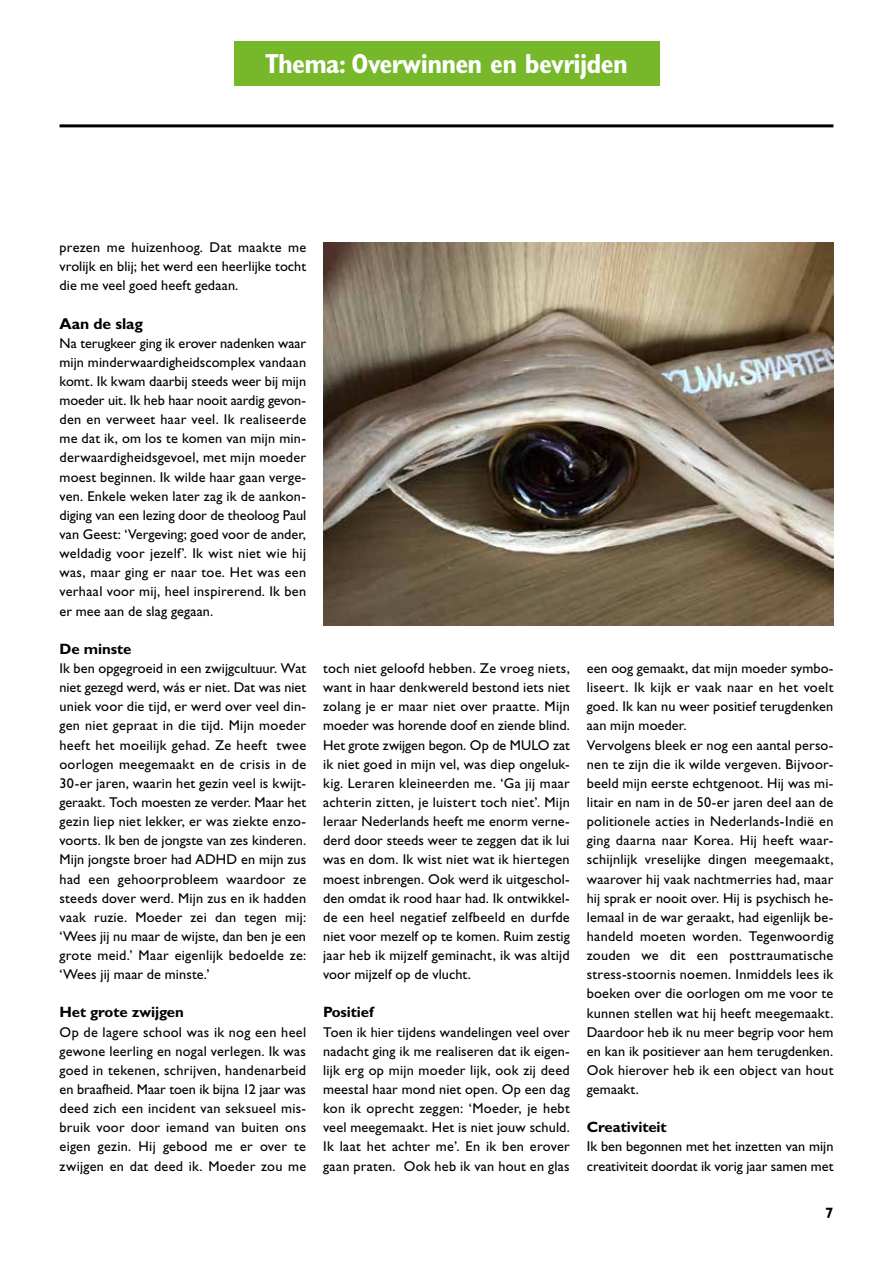
<style>
.page{position:relative;width:893px;height:1263px;background:#fff}
.page>*{position:absolute;margin:0;border:0;box-sizing:border-box;transform-origin:0 0}
.t1{font:700 condensed 27.6px "Gill Sans Std";letter-spacing:-.025em;color:#fff}
.t2{font:700 15.75px "Gill Sans Std";letter-spacing:-.005em;color:#000}
.t3{font:700 15px "Gill Sans Std";letter-spacing:-.005em;color:#000}
.t4{font:14.25px/19.2px "Gill Sans Std";letter-spacing:.015em;color:#000;text-align:justify}
</style>
<div class="page">
<hr style="left:60px;top:124px;width:773px;height:3px;background:#000">
<img style="left:323px;top:242px;width:510px;height:383px">
<div style="left:234px;top:42px;width:425px;height:44px;background:#76b82a"></div>
<h1 class="t1" style="left:265px;top:47px;width:364px">Thema: Overwinnen en bevrijden</h1>
<p class="t4" style="left:60px;top:238px;width:248px">prezen me huizenhoog. Dat maakte me vrolijk en blij; het werd een heerlijke tocht die me veel goed heeft gedaan.</p>
<p class="t2" style="left:60px;top:314px;width:85px">Aan de slag</p>
<p class="t4" style="left:60px;top:333px;width:248px">Na terugkeer ging ik erover nadenken waar mijn minderwaardigheidscomplex vandaan komt. Ik kwam daarbij steeds weer bij mijn moeder uit. Ik heb haar nooit aardig gevon&shy;den en verweet haar veel. Ik realiseerde me dat ik, om los te komen van mijn min&shy;derwaardigheidsgevoel, met mijn moeder moest beginnen. Ik wilde haar gaan verge&shy;ven. Enkele weken later zag ik de aankon&shy;diging van een lezing door de theoloog Paul van Geest: ‘Vergeving; goed voor de ander, weldadig voor jezelf’. Ik wist niet wie hij was, maar ging er naar toe. Het was een verhaal voor mij, heel inspirerend. Ik ben er mee aan de slag gegaan.</p>
<p class="t3" style="left:60px;top:640px;width:73px">De minste</p>
<p class="t4" style="left:60px;top:659px;width:248px">Ik ben opgegroeid in een zwijgcultuur. Wat niet gezegd werd, wás er niet. Dat was niet uniek voor die tijd, er werd over veel din&shy;gen niet gepraat in die tijd. Mijn moeder heeft het moeilijk gehad. Ze heeft twee oorlogen meegemaakt en de crisis in de 30-er jaren, waarin het gezin veel is kwijt&shy;geraakt. Toch moesten ze verder. Maar het gezin liep niet lekker, er was ziekte enzo&shy;voorts. Ik ben de jongste van zes kinderen.<br>Mijn jongste broer had ADHD en mijn zus had een gehoorprobleem waardoor ze steeds dover werd. Mijn zus en ik hadden vaak ruzie. Moeder zei dan tegen mij: ‘Wees jij nu maar de wijste, dan ben je een grote meid.’ Maar eigenlijk bedoelde ze: ‘Wees jij maar de minste.’</p>
<p class="t3" style="left:60px;top:1003px;width:126px">Het grote zwijgen</p>
<p class="t4" style="left:60px;top:1022px;width:248px">Op de lagere school was ik nog een heel gewone leerling en nogal verlegen. Ik was goed in tekenen, schrijven, handenarbeid en braafheid. Maar toen ik bijna 12 jaar was deed zich een incident van seksueel mis&shy;bruik voor door iemand van buiten ons eigen gezin. Hij gebood me er over te zwijgen en dat deed ik. Moeder zou me</p>
<p class="t4" style="left:323px;top:659px;width:248px">toch niet geloofd hebben. Ze vroeg niets, want in haar denkwereld bestond iets niet zolang je er maar niet over praatte. Mijn moeder was horende doof en ziende blind.<br>Het grote zwijgen begon. Op de MULO zat ik niet goed in mijn vel, was diep ongeluk&shy;kig. Leraren kleineerden me. ‘Ga jij maar achterin zitten, je luistert toch niet’. Mijn leraar Nederlands heeft me enorm verne&shy;derd door steeds weer te zeggen dat ik lui was en dom. Ik wist niet wat ik hiertegen moest inbrengen. Ook werd ik uitgeschol&shy;den omdat ik rood haar had. Ik ontwikkel&shy;de een heel negatief zelfbeeld en durfde niet voor mezelf op te komen. Ruim zestig jaar heb ik mijzelf geminacht, ik was altijd voor mijzelf op de vlucht.</p>
<p class="t3" style="left:323px;top:1003px;width:52px">Positief</p>
<p class="t4" style="left:323px;top:1022px;width:248px">Toen ik hier tijdens wandelingen veel over nadacht ging ik me realiseren dat ik eigen&shy;lijk erg op mijn moeder lijk, ook zij deed meestal haar mond niet open. Op een dag kon ik oprecht zeggen: ‘Moeder, je hebt veel meegemaakt. Het is niet jouw schuld.<br>Ik laat het achter me’. En ik ben erover gaan praten. Ook heb ik van hout en glas</p>
<p class="t4" style="left:587px;top:659px;width:248px;text-align:left">een oog gemaakt, dat mijn moeder symbo&shy;liseert. Ik kijk er vaak naar en het voelt goed. Ik kan nu weer positief terugdenken aan mijn moeder.<br>Vervolgens bleek er nog een aantal perso&shy;nen te zijn die ik wilde vergeven. Bijvoor&shy;beeld mijn eerste echtgenoot. Hij was mi&shy;litair en nam in de 50-er jaren deel aan de politionele acties in Nederlands-Indië en ging daarna naar Korea. Hij heeft waar&shy;schijnlijk vreselijke dingen meegemaakt, waarover hij vaak nachtmerries had, maar hij sprak er nooit over. Hij is psychisch he&shy;lemaal in de war geraakt, had eigenlijk be&shy;handeld moeten worden. Tegenwoordig zouden we dit een posttraumatische stress-stoornis noemen. Inmiddels lees ik boeken over die oorlogen om me voor te kunnen stellen wat hij heeft meegemaakt.<br>Daardoor heb ik nu meer begrip voor hem en kan ik positiever aan hem terugdenken.<br>Ook hierover heb ik een object van hout gemaakt.</p>
<p class="t3" style="left:587px;top:1118px;width:81px">Creativiteit</p>
<p class="t4" style="left:587px;top:1137px;width:248px">Ik ben begonnen met het inzetten van mijn creativiteit doordat ik vorig jaar samen met</p>
<p class="t3" style="left:825px;top:1204px;width:10px">7</p>
</div>
